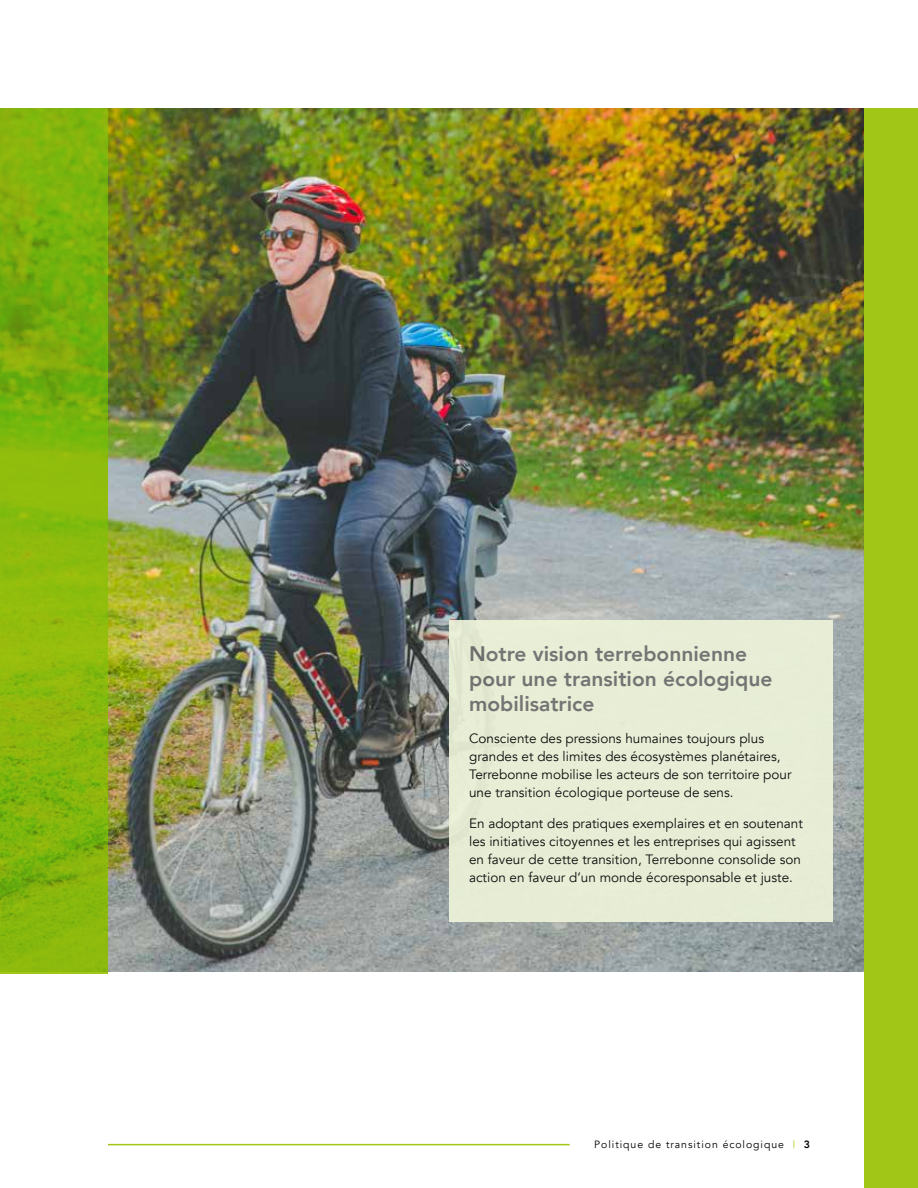
<style>
.page{position:relative;width:918px;height:1188px;background:#fff}
.page>*{position:absolute;margin:0;border:0;box-sizing:border-box;transform-origin:0 0}
.t1{font:800 21px/25.2px "Avenir";color:#706f6f}
.t2{font:13.5px/18px "Avenir";color:#000}
.t3{font:10.5px "Avenir";letter-spacing:.09em;color:#000}
.s1{color:#a2c617}
.s2{font-weight:800}
</style>
<div class="page">
<div style="left:864px;top:108px;width:54px;height:1080px;background:#a2c617"></div>
<hr style="left:108px;top:1144px;width:462px;height:1px;background:#a2c617">
<img style="left:108px;top:108px;width:756px;height:864px">
<div style="left:449px;top:620px;width:383px;height:301px;background:#e7eed6"></div>
<svg style="left:0;top:108px;width:108px;height:865px;background:#83b50d"></svg>
<h1 class="t1" style="left:469px;top:641px;width:305px">Notre vision terrebonnienne pour une transition écologique mobilisatrice</h1>
<p class="t2" style="left:469px;top:730px;width:324px">Consciente des pressions humaines toujours plus grandes et des limites des écosystèmes planétaires, Terrebonne mobilise les acteurs de son territoire pour une transition écologique porteuse de sens.</p>
<p class="t2" style="left:469px;top:815px;width:335px">En adoptant des pratiques exemplaires et en soutenant les initiatives citoyennes et les entreprises qui agissent en faveur de cette transition, Terrebonne consolide son action en faveur d’un monde écoresponsable et juste.</p>
<p class="t3" style="left:594px;top:1138px;width:217px">Politique de transition écologique <span class="s1">|</span> <span class="s2">3</span></p>
</div>
